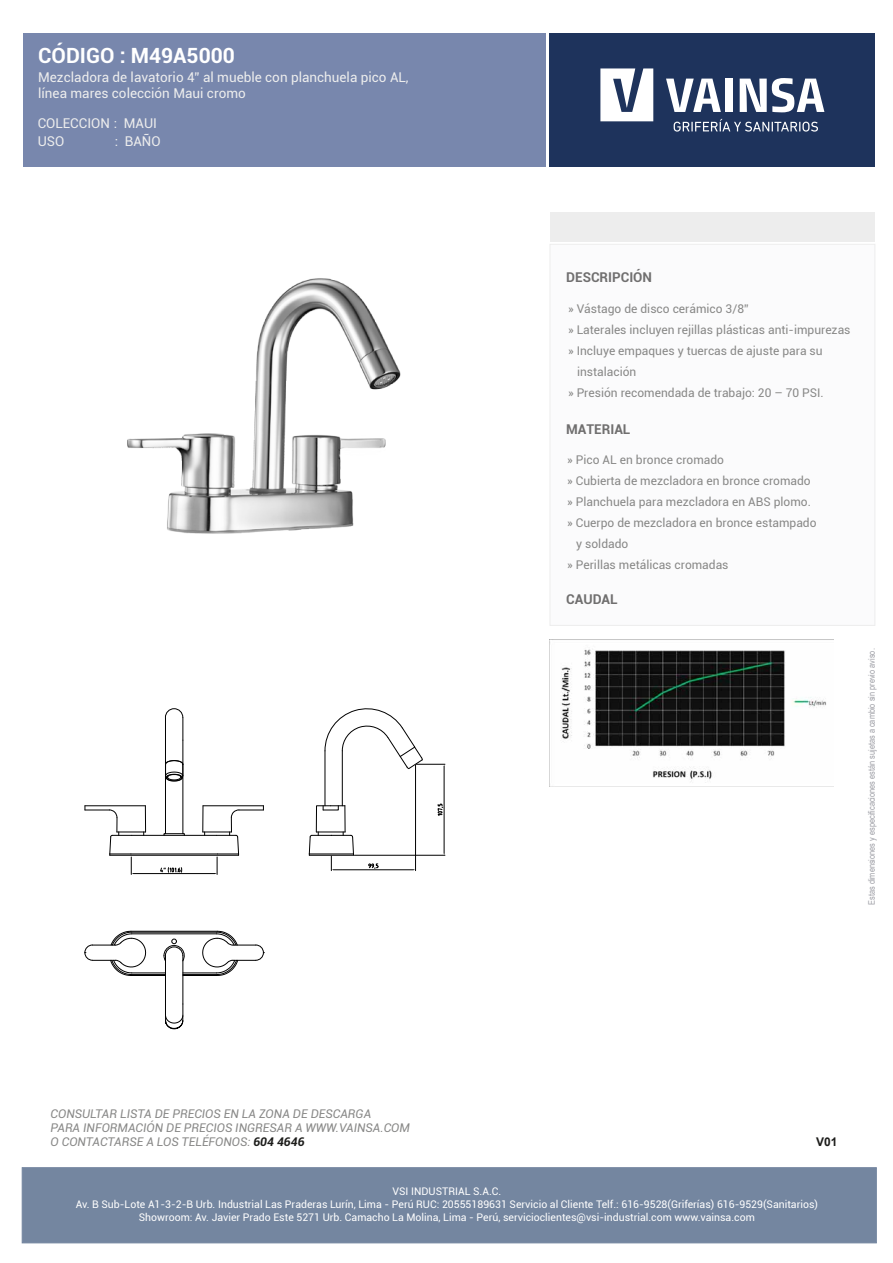
<style>
.page{position:relative;width:893px;height:1263px;background:#fff}
.page>*{position:absolute;margin:0;border:0;box-sizing:border-box;transform-origin:0 0}
.t1{font:700 21px "Roboto";color:#fff}
.t2{font:13.5px/16.2px "Roboto";color:#ededed}
.t3{font:700 13.5px "Roboto";color:#706f6f}
.t4{font:12px "Roboto";color:#888887}
.t5{font:italic 12px/14.4px "Roboto";color:#888887}
.t6{font:700 12px "Arial";color:#1d1d1b}
.t7{font:10.5px/12.6px "Roboto";color:#fff;text-align:center}
.t8{font:9px "Arial Narrow";color:#9e9fa6}
.s1{font-weight:700;color:#1d1d1b}
</style>
<div class="page">
<div style="left:549px;top:34px;width:326px;height:133px;background:#1e335c"></div>
<svg style="left:600px;top:68px;width:53px;height:53px"></svg>
<svg style="left:666px;top:79px;width:55px;height:33px"></svg>
<div style="left:725px;top:79px;width:8px;height:33px;background:#fff"></div>
<svg style="left:740px;top:78px;width:84px;height:34px"></svg>
<svg style="left:674px;top:119px;width:144px;height:13px"></svg>
<div style="left:23px;top:34px;width:522px;height:133px;background:#7887ad"></div>
<div style="left:22px;top:1167px;width:854px;height:76px;background:#7486a0;border:1px solid #7486a0"></div>
<div style="left:550px;top:213px;width:325px;height:29px;background:#ededed"></div>
<div style="left:550px;top:244px;width:325px;height:382px;background:#fbfbfc;border:1px solid #ededed"></div>
<img style="left:127px;top:278px;width:274px;height:256px">
<img style="left:550px;top:639px;width:284px;height:144px">
<hr style="left:131px;top:931px;width:86px;height:1px;background:#000">
<hr style="left:131px;top:975px;width:34px;height:1px;background:#000">
<hr style="left:132px;top:974px;width:33px;height:1px;background:#000">
<hr style="left:132px;top:972px;width:33px;height:1px;background:#000">
<hr style="left:132px;top:933px;width:85px;height:1px;background:#000">
<hr style="left:132px;top:932px;width:85px;height:1px;background:#000">
<hr style="left:165px;top:956px;width:1px;height:48px;background:#000">
<hr style="left:183px;top:956px;width:1px;height:48px;background:#000">
<hr style="left:183px;top:975px;width:34px;height:1px;background:#000">
<hr style="left:183px;top:974px;width:34px;height:1px;background:#000">
<hr style="left:183px;top:972px;width:34px;height:1px;background:#000">
<svg style="left:165px;top:1004px;width:19px;height:25px"></svg>
<svg style="left:163px;top:939px;width:22px;height:23px"></svg>
<hr style="left:131px;top:854px;width:86px;height:1px;background:#000">
<hr style="left:132px;top:835px;width:85px;height:1px;background:#000">
<hr style="left:183px;top:764px;width:1px;height:70px;background:#000">
<hr style="left:165px;top:764px;width:1px;height:70px;background:#000">
<svg style="left:163px;top:833px;width:22px;height:2px"></svg>
<svg style="left:165px;top:708px;width:19px;height:74px"></svg>
<hr style="left:342px;top:751px;width:1px;height:55px;background:#000">
<hr style="left:325px;top:751px;width:1px;height:55px;background:#000">
<hr style="left:133px;top:873px;width:82px;height:1px;background:#000">
<svg style="left:160px;top:867px;width:22px;height:6px"></svg>
<hr style="left:354px;top:855px;width:91px;height:1px;background:#000">
<hr style="left:444px;top:766px;width:1px;height:87px;background:#000">
<svg style="left:437px;top:803px;width:6px;height:13px"></svg>
<hr style="left:110px;top:855px;width:129px;height:1px;background:#000">
<hr style="left:415px;top:765px;width:1px;height:106px;background:#000">
<hr style="left:333px;top:869px;width:80px;height:1px;background:#000">
<svg style="left:368px;top:863px;width:11px;height:6px"></svg>
<svg style="left:324px;top:708px;width:121px;height:61px"></svg>
<hr style="left:203px;top:805px;width:60px;height:1px;background:#000">
<svg style="left:202px;top:806px;width:62px;height:68px"></svg>
<svg style="left:309px;top:805px;width:45px;height:66px"></svg>
<svg style="left:201px;top:930px;width:63px;height:46px"></svg>
<svg style="left:84px;top:930px;width:63px;height:46px"></svg>
<hr style="left:85px;top:805px;width:60px;height:1px;background:#000">
<svg style="left:85px;top:806px;width:61px;height:68px"></svg>
<h1 class="t1" style="left:38px;top:41px;width:198px">CÓDIGO : M49A5000</h1>
<p class="t2" style="left:38px;top:68px;width:372px">Mezcladora de lavatorio 4” al mueble con planchuela pico AL, línea mares colección Maui cromo</p>
<p class="t2" style="left:38px;top:133px;width:28px">USO</p>
<p class="t2" style="left:115px;top:133px;width:47px">: BAÑO</p>
<p class="t2" style="left:38px;top:114px;width:121px">COLECCION : MAUI</p>
<p class="t3" style="left:566px;top:268px;width:87px">DESCRIPCIÓN</p>
<p class="t4" style="left:568px;top:300px;width:182px">» Vástago de disco cerámico 3/8”</p>
<p class="t4" style="left:568px;top:321px;width:284px">» Laterales incluyen rejillas plásticas anti-impurezas</p>
<p class="t4" style="left:568px;top:342px;width:256px">» Incluye empaques y tuercas de ajuste para su</p>
<p class="t4" style="left:577px;top:363px;width:61px">instalación</p>
<p class="t4" style="left:568px;top:384px;width:257px">» Presión recomendada de trabajo: 20 – 70 PSI.</p>
<p class="t3" style="left:566px;top:420px;width:66px">MATERIAL</p>
<p class="t4" style="left:567px;top:452px;width:158px">» Pico AL en bronce cromado</p>
<p class="t4" style="left:567px;top:473px;width:245px">» Cubierta de mezcladora en bronce cromado</p>
<p class="t4" style="left:567px;top:494px;width:245px">» Planchuela para mezcladora en ABS plomo.</p>
<p class="t4" style="left:567px;top:515px;width:251px">» Cuerpo de mezcladora en bronce estampado</p>
<p class="t4" style="left:576px;top:536px;width:54px">y soldado</p>
<p class="t4" style="left:567px;top:557px;width:163px">» Perillas metálicas cromadas</p>
<p class="t3" style="left:566px;top:589px;width:53px">CAUDAL</p>
<p class="t8" style="left:865px;top:905px;width:258px;rotate:-90deg">Estas dimensiones y especificaciones están sujetas a cambio sin previo aviso.</p>
<p class="t5" style="left:51px;top:1105px;width:361px">CONSULTAR LISTA DE PRECIOS EN LA ZONA DE DESCARGA<br>PARA INFORMACIÓN DE PRECIOS INGRESAR A WWW.VAINSA.COM<br>O CONTACTARSE A LOS TELÉFONOS: <span class="s1">604 4646</span></p>
<p class="t6" style="left:816px;top:1134px;width:23px">V01</p>
<p class="t7" style="left:76px;top:1185px;width:744px">VSI INDUSTRIAL S.A.C.<br>Av. B Sub-Lote A1-3-2-B Urb. Industrial Las Praderas Lurín, Lima - Perú RUC: 20555189631 Servicio al Cliente Telf.: 616-9528(Griferías) 616-9529(Sanitarios)<br>Showroom: Av. Javier Prado Este 5271 Urb. Camacho La Molina, Lima - Perú, servicioclientes@vsi-industrial.com www.vainsa.com</p>
</div>
